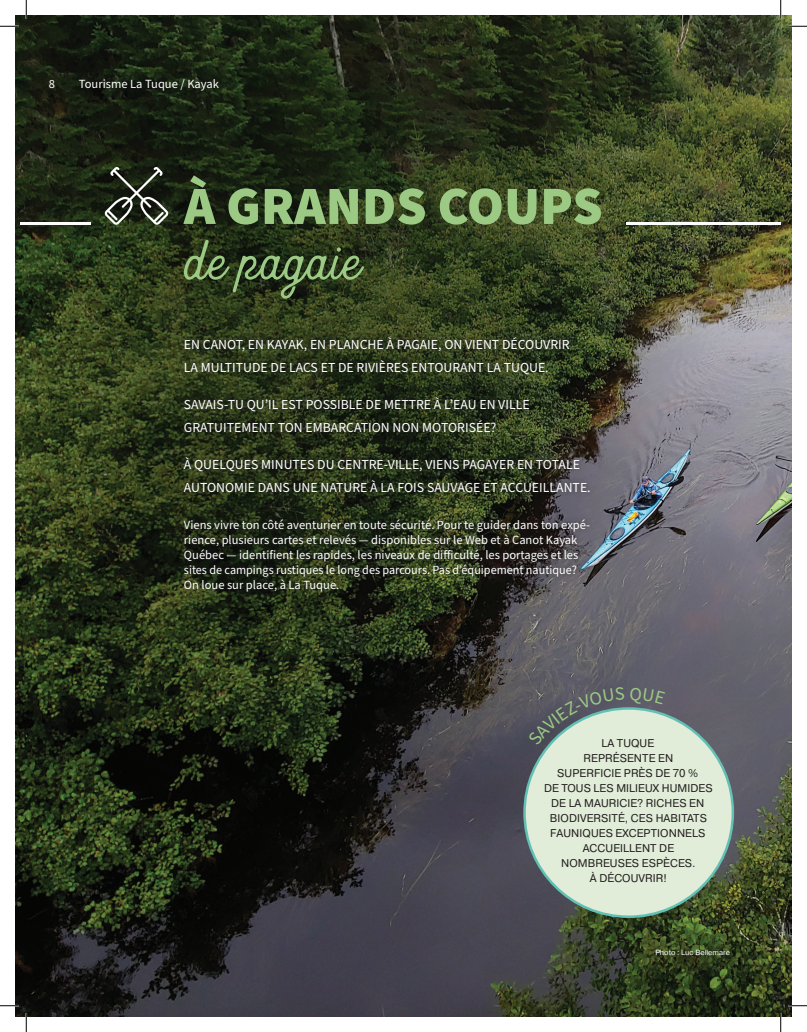
<style>
.page{position:relative;width:807px;height:1032px;background:#fff}
.page>*{position:absolute;margin:0;border:0;box-sizing:border-box;transform-origin:0 0}
.Titre_1_script{font:68.75px "Heritage";letter-spacing:.005em;color:#9cc984}
.Titre1{font:900 53.75px "Source Sans Pro";color:#9cc984}
.Texte_intro{font:13.75px/22.5px "Source Sans Pro";color:#fff}
.Texte_courant{font:12.5px/15px "Source Sans Pro";color:#fff}
.Entete_mag{font:12.5px "Source Sans Pro";color:#fff}
.Texte_punch_centré{font:11.25px/15px "Pragmatica";letter-spacing:.01em;color:#231f20;text-align:center}
.Crédit_photo{font:7.5px "Pragmatica";color:#fff}
</style>
<div class="page">
<img style="left:15px;top:15px;width:776px;height:1001px">
<div style="left:177px;top:331px;width:418px;height:266px;background:#231f20;opacity:.75"></div>
<hr style="left:21px;top:222px;width:70px;height:3px;background:#fff">
<hr style="left:626px;top:222px;width:154px;height:3px;background:#fff">
<svg style="left:104px;top:167px;width:64px;height:58px;background:#40473b"></svg>
<div style="left:524px;top:708px;width:208px;height:208px;background:#e1edd8;border-radius:50%"></div>
<svg style="left:0;top:25px;width:19px;height:2px"></svg>
<svg style="left:788px;top:25px;width:18px;height:2px"></svg>
<svg style="left:0;top:1004px;width:19px;height:2px"></svg>
<svg style="left:788px;top:1004px;width:18px;height:2px"></svg>
<svg style="left:25px;top:0;width:2px;height:19px"></svg>
<svg style="left:25px;top:1012px;width:2px;height:19px"></svg>
<svg style="left:779px;top:0;width:2px;height:19px"></svg>
<svg style="left:779px;top:1012px;width:2px;height:19px"></svg>
<svg style="left:527px;top:687px;width:138px;height:58px"></svg>
<p class="Entete_mag" style="left:49px;top:76px;width:8px">8</p>
<p class="Entete_mag" style="left:79px;top:76px;width:141px">Tourisme La Tuque / Kayak</p>
<p class="Titre1" style="left:184px;top:169px;width:420px">À GRANDS COUPS</p>
<p class="Titre_1_script" style="left:184px;top:222px;width:178px">de pagaie</p>
<p class="Texte_intro" style="left:184px;top:333px;width:387px">EN CANOT, EN KAYAK, EN PLANCHE À PAGAIE, ON VIENT DÉCOUVRIR<br>LA MULTITUDE DE LACS ET DE RIVIÈRES ENTOURANT LA TUQUE.</p>
<p class="Texte_intro" style="left:184px;top:393px;width:347px">SAVAIS-TU QU’IL EST POSSIBLE DE METTRE À L’EAU EN VILLE<br>GRATUITEMENT TON EMBARCATION NON MOTORISÉE?</p>
<p class="Texte_intro" style="left:184px;top:453px;width:408px">À QUELQUES MINUTES DU CENTRE-VILLE, VIENS PAGAYER EN TOTALE<br>AUTONOMIE DANS UNE NATURE À LA FOIS SAUVAGE ET ACCUEILLANTE.</p>
<p class="Texte_courant" style="left:184px;top:518px;width:407px">Viens vivre ton côté aventurier en toute sécurité. Pour te guider dans ton expé&shy;rience, plusieurs cartes et relevés — disponibles sur le Web et à Canot Kayak Québec — identifient les rapides, les niveaux de difficulté, les portages et les sites de campings rustiques le long des parcours. Pas d’équipement nautique?<br>On loue sur place, à La Tuque.</p>
<p class="Texte_punch_centré" style="left:544px;top:735px;width:170px">LA TUQUE<br>REPRÉSENTE EN<br>SUPERFICIE PRÈS DE 70 %<br>DE TOUS LES MILIEUX HUMIDES<br>DE LA MAURICIE? RICHES EN<br>BIODIVERSITÉ, CES HABITATS<br>FAUNIQUES EXCEPTIONNELS<br>ACCUEILLENT DE<br>NOMBREUSES ESPÈCES.<br>À DÉCOUVRIR!</p>
<p class="Crédit_photo" style="left:655px;top:947px;width:76px">Photo : Luc Bellemare</p>
</div>
